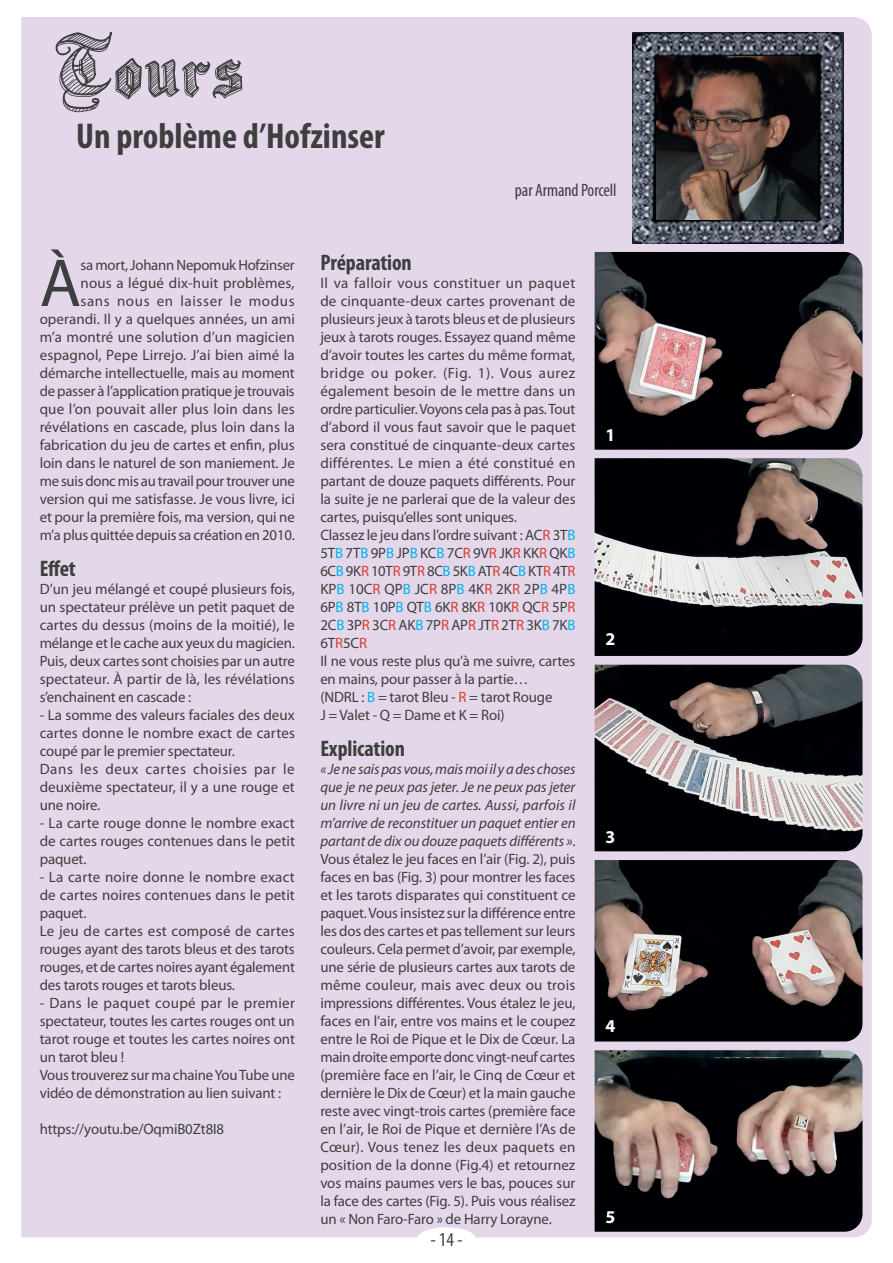
<style>
.page{position:relative;width:893px;height:1263px;background:#fff}
.page>*{position:absolute;margin:0;border:0;box-sizing:border-box;transform-origin:0 0}
.t1{font:90px "Sketch Gothic School";color:#3e3e3f}
.t2{font:68.4px "Myriad Pro";color:#3e3e3f}
.t3{font:700 condensed 36px "Myriad Pro";color:#3e3e3f}
.t4{font:700 condensed 22.5px "Myriad Pro";letter-spacing:-.005em;color:#3e3e3f}
.t5{font:condensed 19.65px "Myriad Pro";color:#3e3e3f}
.t6{font:condensed 18px "Myriad Pro";letter-spacing:-.005em;color:#3e3e3f}
.t7{font:700 18px "Myriad Pro";color:#fff}
.t8{font:15px/18px "Myriad Pro";letter-spacing:-.005em;color:#3e3e3f}
.s1{color:#d53f33}
.s2{color:#00b3ef}
.s3{font-style:italic}
</style>
<div class="page">
<div style="left:21px;top:17px;width:851px;height:1220px;background:#e4d7e9"></div>
<div style="left:417px;top:1227px;width:59px;height:24px;background:#fff;border-radius:50%"></div>
<img style="left:595px;top:252px;width:267px;height:198px">
<img style="left:632px;top:33px;width:211px;height:210px">
<img style="left:657px;top:57px;width:160px;height:162px">
<img style="left:595px;top:458px;width:267px;height:198px">
<img style="left:595px;top:665px;width:267px;height:186px">
<img style="left:595px;top:860px;width:267px;height:181px">
<img style="left:595px;top:1050px;width:267px;height:182px">
<h1 class="t1" style="left:54px;top:19px;width:191px">Tours</h1>
<h3 class="t3" style="left:76px;top:114px;width:310px">Un problème d’Hofzinser</h3>
<p class="t6" style="left:515px;top:180px;width:103px">par Armand Porcell</p>
<h2 class="t2" style="left:40px;top:241px;width:43px">À</h2>
<p class="t8" style="left:40px;top:256px;width:257px;text-align:right">sa mort, Johann Nepomuk Hofzinser<br>nous a légué dix-huit problèmes,<br>sans nous en laisser le modus operandi. Il y a quelques années, un ami m’a montré une solution d’un magicien espagnol, Pepe Lirrejo. J’ai bien aimé la démarche intellectuelle, mais au moment de passer à l’application pratique je trouvais que l’on pouvait aller plus loin dans les révélations en cascade, plus loin dans la fabrication du jeu de cartes et enfin, plus loin dans le naturel de son maniement. Je me suis donc mis au travail pour trouver une version qui me satisfasse. Je vous livre, ici et pour la première fois, ma version, qui ne m’a plus quittée depuis sa création en 2010.</p>
<h3 class="t4" style="left:40px;top:554px;width:38px">Effet</h3>
<p class="t8" style="left:40px;top:580px;width:257px;text-align:justify">D’un jeu mélangé et coupé plusieurs fois, un spectateur prélève un petit paquet de cartes du dessus (moins de la moitié), le mélange et le cache aux yeux du magicien.<br>Puis, deux cartes sont choisies par un autre spectateur. À partir de là, les révélations s’enchainent en cascade :</p>
<p class="t8" style="left:40px;top:706px;width:257px">- La somme des valeurs faciales des deux cartes donne le nombre exact de cartes coupé par le premier spectateur.<br>Dans les deux cartes choisies par le deuxième spectateur, il y a une rouge et une noire.</p>
<p class="t8" style="left:40px;top:814px;width:257px;text-align:justify">- La carte rouge donne le nombre exact de cartes rouges contenues dans le petit paquet.</p>
<p class="t8" style="left:40px;top:868px;width:257px">- La carte noire donne le nombre exact de cartes noires contenues dans le petit paquet.<br>Le jeu de cartes est composé de cartes rouges ayant des tarots bleus et des tarots rouges, et de cartes noires ayant également des tarots rouges et tarots bleus.</p>
<p class="t8" style="left:40px;top:994px;width:257px">- Dans le paquet coupé par le premier spectateur, toutes les cartes rouges ont un tarot rouge et toutes les cartes noires ont un tarot bleu !<br>Vous trouverez sur ma chaine You Tube une vidéo de démonstration au lien suivant :</p>
<p class="t8" style="left:40px;top:1120px;width:186px">https://youtu.be/OqmiB0Zt8I8</p>
<h3 class="t4" style="left:320px;top:248px;width:93px">Préparation</h3>
<p class="t8" style="left:320px;top:274px;width:257px">Il va falloir vous constituer un paquet de cinquante-deux cartes provenant de plusieurs jeux à tarots bleus et de plusieurs jeux à tarots rouges. Essayez quand même d’avoir toutes les cartes du même format, bridge ou poker. (Fig. 1). Vous aurez également besoin de le mettre dans un ordre particulier. Voyons cela pas à pas. Tout d’abord il vous faut savoir que le paquet sera constitué de cinquante-deux cartes différentes. Le mien a été constitué en partant de douze paquets différents. Pour la suite je ne parlerai que de la valeur des cartes, puisqu’elles sont uniques.<br>Classez le jeu dans l’ordre suivant : AC<span class="s1">R</span> 3T<span class="s2">B </span>5T<span class="s2">B</span> 7T<span class="s2">B</span> 9P<span class="s2">B</span> JP<span class="s2">B</span> KC<span class="s2">B</span> 7C<span class="s1">R</span> 9V<span class="s1">R</span> JK<span class="s1">R</span> KK<span class="s1">R</span> QK<span class="s2">B </span>6C<span class="s2">B</span> 9K<span class="s1">R</span> 10T<span class="s1">R</span> 9T<span class="s1">R</span> 8C<span class="s2">B</span> 5K<span class="s2">B</span> AT<span class="s1">R</span> 4C<span class="s2">B</span> KT<span class="s1">R</span> 4T<span class="s1">R </span>KP<span class="s2">B</span> 10C<span class="s1">R</span> QP<span class="s2">B</span> JC<span class="s1">R</span> 8P<span class="s2">B</span> 4K<span class="s1">R</span> 2K<span class="s1">R</span> 2P<span class="s2">B</span> 4P<span class="s2">B </span>6P<span class="s2">B</span> 8T<span class="s2">B</span> 10P<span class="s2">B</span> QT<span class="s2">B</span> 6K<span class="s1">R</span> 8K<span class="s1">R</span> 10K<span class="s1">R</span> QC<span class="s1">R</span> 5P<span class="s1">R </span>2C<span class="s2">B</span> 3P<span class="s1">R</span> 3C<span class="s1">R</span> AK<span class="s2">B</span> 7P<span class="s1">R</span> AP<span class="s1">R</span> JT<span class="s1">R</span> 2T<span class="s1">R</span> 3K<span class="s2">B</span> 7K<span class="s2">B </span>6T<span class="s1">R</span>5C<span class="s1">R<br></span>Il ne vous reste plus qu’à me suivre, cartes en mains, pour passer à la partie…<br>(NDRL : <span class="s2">B</span> = tarot Bleu - <span class="s1">R</span> = tarot Rouge<br>J = Valet - Q = Dame et K = Roi)</p>
<h3 class="t4" style="left:320px;top:734px;width:86px">Explication</h3>
<p class="t8" style="left:320px;top:760px;width:257px;text-align:justify"><span class="s3">« Je ne sais pas vous, mais moi il y a des choses que je ne peux pas jeter. Je ne peux pas jeter un livre ni un jeu de cartes. Aussi, parfois il m’arrive de reconstituer un paquet entier en partant de dix ou douze paquets différents »</span>.<br>Vous étalez le jeu faces en l’air (Fig. 2), puis faces en bas (Fig. 3) pour montrer les faces et les tarots disparates qui constituent ce paquet. Vous insistez sur la différence entre les dos des cartes et pas tellement sur leurs couleurs. Cela permet d’avoir, par exemple, une série de plusieurs cartes aux tarots de même couleur, mais avec deux ou trois impressions différentes. Vous étalez le jeu, faces en l’air, entre vos mains et le coupez entre le Roi de Pique et le Dix de Cœur. La main droite emporte donc vingt-neuf cartes (première face en l’air, le Cinq de Cœur et dernière le Dix de Cœur) et la main gauche reste avec vingt-trois cartes (première face en l’air, le Roi de Pique et dernière l’As de Cœur). Vous tenez les deux paquets en position de la donne (Fig.4) et retournez vos mains paumes vers le bas, pouces sur la face des cartes (Fig. 5). Puis vous réalisez un « Non Faro-Faro » de Harry Lorayne.</p>
<h3 class="t5" style="left:430px;top:1228px;width:34px">- 14 -</h3>
<p class="t7" style="left:605px;top:425px;width:11px">1</p>
<p class="t7" style="left:605px;top:629px;width:11px">2</p>
<p class="t7" style="left:605px;top:826px;width:11px">3</p>
<p class="t7" style="left:605px;top:1016px;width:11px">4</p>
<p class="t7" style="left:605px;top:1206px;width:11px">5</p>
</div>
